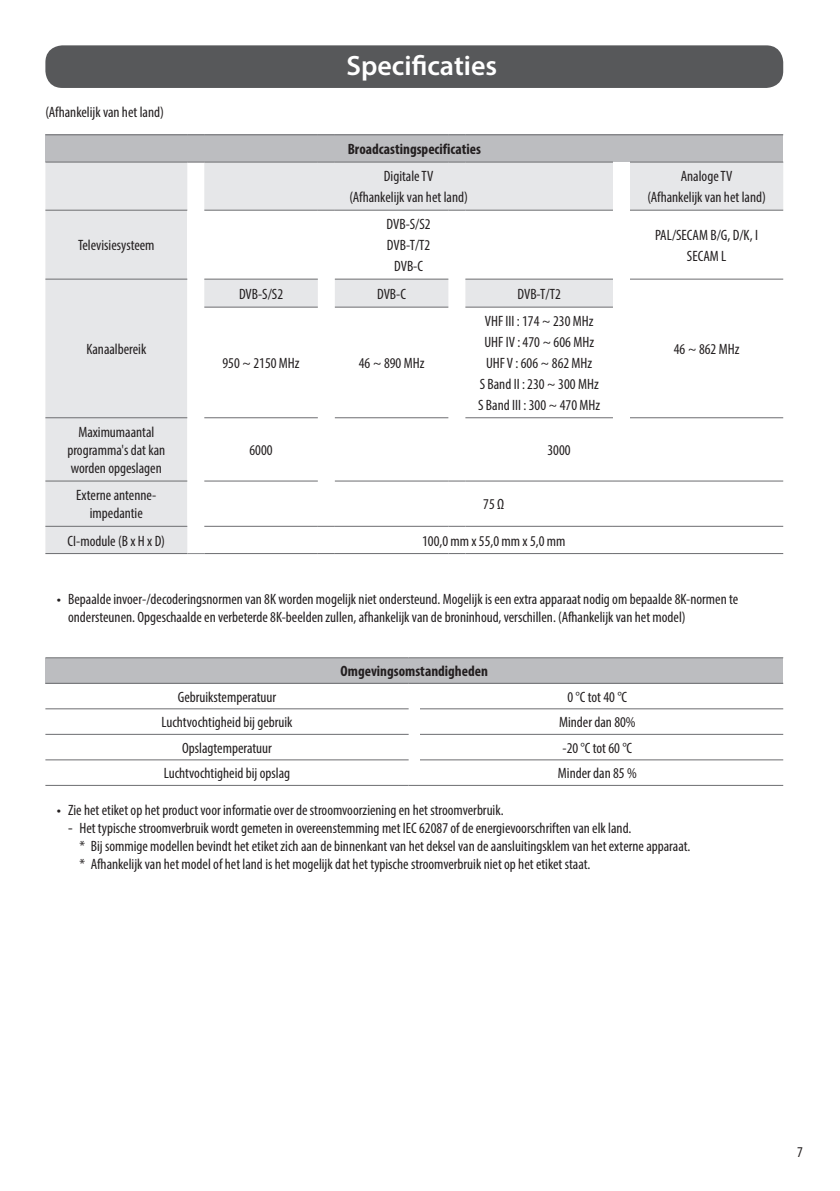
<style>
.page{position:relative;width:840px;height:1191px;background:#fff}
.page>*{position:absolute;margin:0;border:0;box-sizing:border-box;transform-origin:0 0}
.t1{font:600 28px "Myriad Pro";color:#fff}
.Body_Center{font:condensed 15px/18px "Myriad Pro";color:#231f20;text-align:center}
.Body_Bold_Center{font:700 condensed 15px "Myriad Pro";color:#231f20}
.Body{font:condensed 15px "Myriad Pro";color:#231f20}
.Page_Number_Right{font:condensed 15px "Myriad Pro";color:#231f20}
.s1{font-family:"LG Smart";font-stretch:normal}
.s2{font-stretch:normal}
</style>
<div class="page">
<div style="left:45px;top:45px;width:737px;height:43px;background:#57585a;border-radius:17px"></div>
<div style="left:45px;top:135px;width:737px;height:27px;background:#bcbdc0"></div>
<svg style="left:45px;top:162px;width:737px;height:391px"></svg>
<div style="left:187px;top:210px;width:17px;height:69px;background:#fff"></div>
<hr style="left:45px;top:279px;width:142px;height:1px;background:#6c6d70">
<hr style="left:45px;top:417px;width:142px;height:1px;background:#6c6d70">
<hr style="left:45px;top:480px;width:142px;height:1px;background:#6c6d70">
<hr style="left:45px;top:526px;width:142px;height:1px;background:#6c6d70">
<hr style="left:45px;top:553px;width:142px;height:1px;background:#6c6d70">
<hr style="left:45px;top:134px;width:142px;height:1px;background:#6c6d70">
<svg style="left:187px;top:134px;width:17px;height:1px"></svg>
<hr style="left:204px;top:134px;width:113px;height:1px;background:#6c6d70">
<svg style="left:317px;top:134px;width:17px;height:1px"></svg>
<hr style="left:334px;top:134px;width:114px;height:1px;background:#6c6d70">
<svg style="left:448px;top:134px;width:17px;height:1px"></svg>
<hr style="left:465px;top:134px;width:147px;height:1px;background:#6c6d70">
<svg style="left:612px;top:134px;width:17px;height:1px"></svg>
<hr style="left:629px;top:134px;width:153px;height:1px;background:#6c6d70">
<svg style="left:187px;top:162px;width:17px;height:1px"></svg>
<hr style="left:629px;top:480px;width:153px;height:1px;background:#6c6d70">
<svg style="left:187px;top:279px;width:442px;height:248px"></svg>
<hr style="left:629px;top:526px;width:153px;height:1px;background:#6c6d70">
<hr style="left:204px;top:553px;width:113px;height:1px;background:#6c6d70">
<svg style="left:317px;top:553px;width:17px;height:1px"></svg>
<hr style="left:334px;top:553px;width:114px;height:1px;background:#6c6d70">
<svg style="left:448px;top:553px;width:17px;height:1px"></svg>
<hr style="left:465px;top:553px;width:147px;height:1px;background:#6c6d70">
<svg style="left:612px;top:553px;width:17px;height:1px"></svg>
<hr style="left:629px;top:553px;width:153px;height:1px;background:#6c6d70">
<hr style="left:204px;top:162px;width:113px;height:1px;background:#6c6d70">
<svg style="left:317px;top:162px;width:17px;height:1px"></svg>
<hr style="left:334px;top:162px;width:114px;height:1px;background:#6c6d70">
<svg style="left:448px;top:162px;width:17px;height:1px"></svg>
<hr style="left:465px;top:162px;width:147px;height:1px;background:#6c6d70">
<hr style="left:204px;top:210px;width:113px;height:1px;background:#6c6d70">
<svg style="left:317px;top:210px;width:17px;height:1px"></svg>
<hr style="left:334px;top:210px;width:114px;height:1px;background:#6c6d70">
<svg style="left:448px;top:210px;width:17px;height:1px"></svg>
<hr style="left:465px;top:210px;width:147px;height:1px;background:#6c6d70">
<hr style="left:45px;top:162px;width:142px;height:1px;background:#6c6d70">
<hr style="left:629px;top:162px;width:153px;height:1px;background:#6c6d70">
<hr style="left:204px;top:279px;width:113px;height:1px;background:#6c6d70">
<hr style="left:204px;top:307px;width:113px;height:1px;background:#6c6d70">
<hr style="left:204px;top:417px;width:113px;height:1px;background:#6c6d70">
<hr style="left:334px;top:279px;width:114px;height:1px;background:#6c6d70">
<hr style="left:334px;top:307px;width:114px;height:1px;background:#6c6d70">
<hr style="left:334px;top:417px;width:114px;height:1px;background:#6c6d70">
<hr style="left:465px;top:417px;width:147px;height:1px;background:#6c6d70">
<hr style="left:629px;top:417px;width:153px;height:1px;background:#6c6d70">
<hr style="left:465px;top:279px;width:147px;height:1px;background:#6c6d70">
<hr style="left:465px;top:307px;width:147px;height:1px;background:#6c6d70">
<hr style="left:45px;top:210px;width:142px;height:1px;background:#6c6d70">
<hr style="left:629px;top:210px;width:153px;height:1px;background:#6c6d70">
<hr style="left:629px;top:279px;width:153px;height:1px;background:#6c6d70">
<svg style="left:187px;top:553px;width:17px;height:1px"></svg>
<div style="left:45px;top:658px;width:737px;height:25px;background:#bcbdc0"></div>
<hr style="left:45px;top:657px;width:363px;height:1px;background:#6c6d70">
<svg style="left:408px;top:657px;width:12px;height:1px"></svg>
<hr style="left:420px;top:657px;width:362px;height:1px;background:#6c6d70">
<svg style="left:408px;top:683px;width:12px;height:1px"></svg>
<hr style="left:45px;top:683px;width:363px;height:1px;background:#6c6d70">
<hr style="left:45px;top:708px;width:363px;height:1px;background:#6c6d70">
<hr style="left:45px;top:734px;width:363px;height:1px;background:#6c6d70">
<hr style="left:45px;top:759px;width:363px;height:1px;background:#6c6d70">
<hr style="left:45px;top:785px;width:363px;height:1px;background:#6c6d70">
<hr style="left:420px;top:683px;width:362px;height:1px;background:#6c6d70">
<hr style="left:420px;top:708px;width:362px;height:1px;background:#6c6d70">
<hr style="left:420px;top:734px;width:362px;height:1px;background:#6c6d70">
<hr style="left:420px;top:759px;width:362px;height:1px;background:#6c6d70">
<hr style="left:420px;top:785px;width:362px;height:1px;background:#6c6d70">
<svg style="left:408px;top:785px;width:12px;height:1px"></svg>
<p class="Body" style="left:45px;top:103px;width:120px">(Afhankelijk van het land)</p>
<p class="Body_Center" style="left:78px;top:236px;width:78px">Televisiesysteem</p>
<p class="Body_Center" style="left:86px;top:340px;width:61px">Kanaalbereik</p>
<p class="Body_Center" style="left:67px;top:423px;width:99px">Maximumaantal programma's dat kan worden opgeslagen</p>
<p class="t1" style="left:346px;top:48px;width:152px">Specificaties</p>
<p class="Body_Bold_Center" style="left:347px;top:140px;width:135px">Broadcastingspecificaties</p>
<p class="Body_Center" style="left:383px;top:167px;width:51px">Digitale TV</p>
<p class="Body_Center" style="left:349px;top:188px;width:120px">(Afhankelijk van het land)</p>
<p class="Body_Center" style="left:386px;top:215px;width:46px">DVB-S/S2</p>
<p class="Body_Center" style="left:387px;top:236px;width:45px">DVB-T/T2</p>
<p class="Body_Center" style="left:394px;top:257px;width:30px">DVB-C</p>
<p class="Body_Center" style="left:239px;top:285px;width:46px">DVB-S/S2</p>
<p class="Body_Center" style="left:377px;top:285px;width:30px">DVB-C</p>
<p class="Body_Center" style="left:517px;top:285px;width:45px">DVB-T/T2</p>
<p class="Body_Center" style="left:222px;top:354px;width:79px">950 ~ 2150 MHz</p>
<p class="Body_Center" style="left:358px;top:354px;width:67px">46 ~ 890 MHz</p>
<p class="Body_Center" style="left:484px;top:312px;width:110px">VHF III : 174 ~ 230 MHz</p>
<p class="Body_Center" style="left:484px;top:333px;width:111px">UHF IV : 470 ~ 606 MHz</p>
<p class="Body_Center" style="left:486px;top:354px;width:108px">UHF V : 606 ~ 862 MHz</p>
<p class="Body_Center" style="left:479px;top:375px;width:120px">S Band II : 230 ~ 300 MHz</p>
<p class="Body_Center" style="left:478px;top:395px;width:123px">S Band III : 300 ~ 470 MHz</p>
<p class="Body_Center" style="left:249px;top:441px;width:25px">6000</p>
<p class="Body_Center" style="left:547px;top:441px;width:25px">3000</p>
<p class="Body_Center" style="left:76px;top:486px;width:82px">Externe antenne&shy;impedantie</p>
<p class="Body_Center" style="left:483px;top:495px;width:22px">75 Ω</p>
<p class="Body_Center" style="left:68px;top:531px;width:99px">CI-module (B x H x D)</p>
<p class="Body_Center" style="left:422px;top:531px;width:145px">100,0 mm x 55,0 mm x 5,0 mm</p>
<p class="Body_Center" style="left:680px;top:167px;width:53px">Analoge TV</p>
<p class="Body_Center" style="left:647px;top:188px;width:120px">(Afhankelijk van het land)</p>
<p class="Body_Center" style="left:654px;top:226px;width:104px">PAL/SECAM B/G, D/K, I</p>
<p class="Body_Center" style="left:686px;top:246px;width:41px">SECAM L</p>
<p class="Body_Center" style="left:673px;top:340px;width:67px">46 ~ 862 MHz</p>
<p class="Body_Center" style="left:68px;top:590px;width:671px;text-align:left;text-indent:-11px"><span class="s1">•</span> Bepaalde invoer-/decoderingsnormen van 8K worden mogelijk niet ondersteund. Mogelijk is een extra apparaat nodig om bepaalde 8K-normen te ondersteunen. Opgeschaalde en verbeterde 8K-beelden zullen, afhankelijk van de broninhoud, verschillen. (Afhankelijk van het model)</p>
<p class="Body_Bold_Center" style="left:340px;top:662px;width:149px">Omgevingsomstandigheden</p>
<p class="Body_Center" style="left:178px;top:687px;width:100px">Gebruikstemperatuur</p>
<p class="Body_Center" style="left:567px;top:687px;width:61px">0 °C tot 40 °C</p>
<p class="Body_Center" style="left:161px;top:713px;width:132px">Luchtvochtigheid bij gebruik</p>
<p class="Body_Center" style="left:558px;top:713px;width:78px">Minder dan 80%</p>
<p class="Body_Center" style="left:182px;top:738px;width:91px">Opslagtemperatuur</p>
<p class="Body_Center" style="left:562px;top:738px;width:71px">-20 °C tot 60 °C</p>
<p class="Body_Center" style="left:164px;top:764px;width:128px">Luchtvochtigheid bij opslag</p>
<p class="Body_Center" style="left:557px;top:764px;width:80px">Minder dan 85 %</p>
<p class="Body_Center" style="left:57px;top:801px;width:448px"><span class="s2">•</span> Zie het etiket op het product voor informatie over de stroomvoorziening en het stroomverbruik.</p>
<p class="Body_Center" style="left:68px;top:819px;width:564px"><span class="s2">-</span> Het typische stroomverbruik wordt gemeten in overeenstemming met IEC 62087 of de energievoorschriften van elk land.</p>
<p class="Body_Center" style="left:79px;top:837px;width:612px">* Bij sommige modellen bevindt het etiket zich aan de binnenkant van het deksel van de aansluitingsklem van het externe apparaat.</p>
<p class="Body_Center" style="left:79px;top:855px;width:512px">* Afhankelijk van het model of het land is het mogelijk dat het typische stroomverbruik niet op het etiket staat.</p>
<p class="Page_Number_Right" style="left:796px;top:1142px;width:7px">7</p>
</div>
